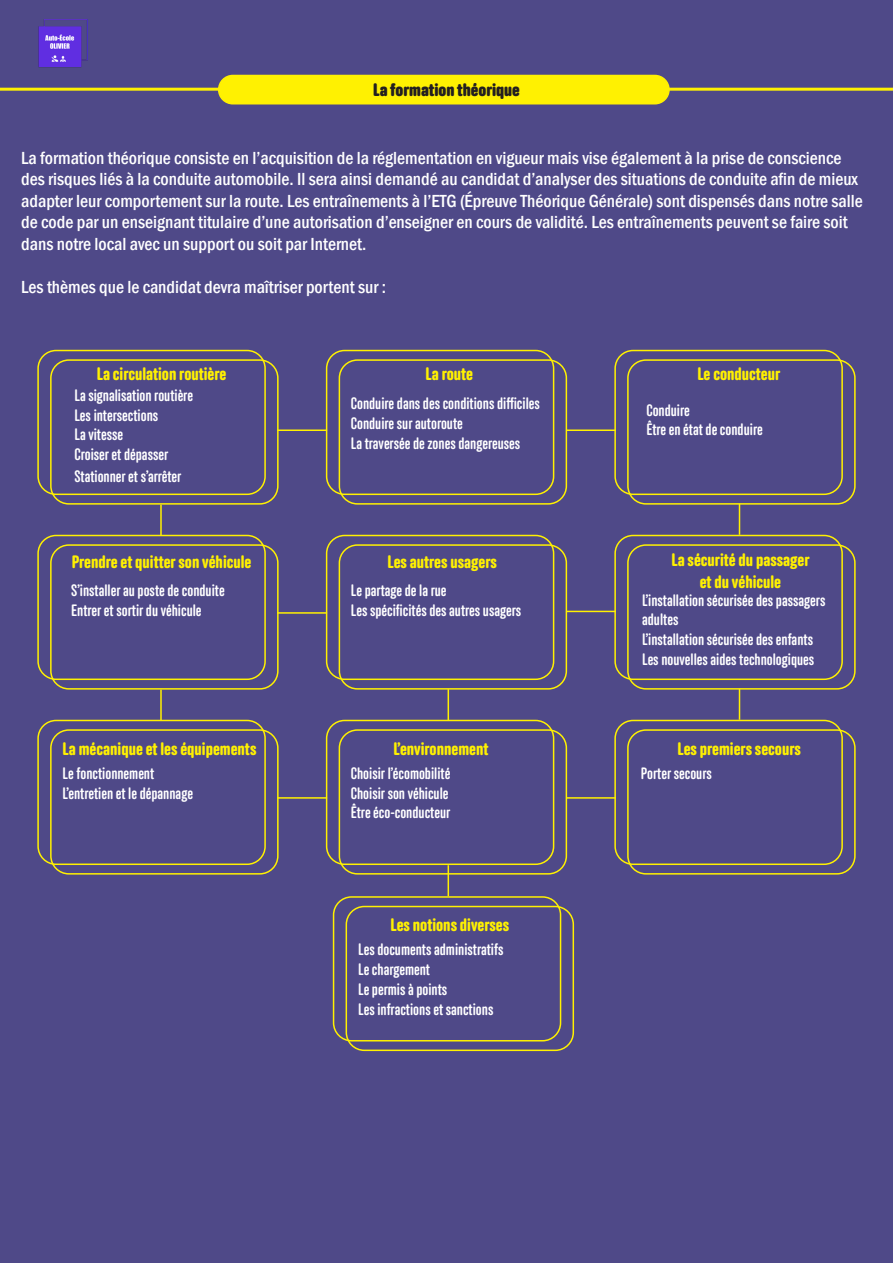
<style>
.page{position:relative;width:893px;height:1263px;background:#4f4988}
.page>*{position:absolute;margin:0;border:0;box-sizing:border-box;transform-origin:0 0}
.t1{font:500 condensed 18px/21.6px "Franklin Gothic";color:#fff}
.t2{font:600 18px "Anchor";color:#fff101}
.t3{font:700 18px "Anchor";color:#231f20}
.t4{font:500 16.5px/19.8px "Anchor";color:#fff}
</style>
<div class="page">
<hr style="left:0;top:88px;width:893px;height:3px;background:#fff101">
<div style="left:219px;top:75px;width:450px;height:29px;background:#fff101;border-radius:14px"></div>
<div style="left:218px;top:75px;width:452px;height:29px;border:2px solid #fff101;border-radius:14px"></div>
<div style="left:50px;top:359px;width:229px;height:146px;border:2px solid #fff101;border-radius:18px"></div>
<div style="left:339px;top:359px;width:228px;height:146px;border:2px solid #fff101;border-radius:18px"></div>
<div style="left:627px;top:359px;width:229px;height:146px;border:2px solid #fff101;border-radius:18px"></div>
<div style="left:37px;top:350px;width:229px;height:145px;border:2px solid #fff101;border-radius:18px"></div>
<div style="left:326px;top:350px;width:228px;height:145px;border:2px solid #fff101;border-radius:18px"></div>
<div style="left:614px;top:350px;width:229px;height:145px;border:2px solid #fff101;border-radius:18px"></div>
<div style="left:50px;top:544px;width:229px;height:146px;border:2px solid #fff101;border-radius:18px"></div>
<div style="left:339px;top:544px;width:228px;height:146px;border:2px solid #fff101;border-radius:18px"></div>
<div style="left:627px;top:544px;width:229px;height:146px;border:2px solid #fff101;border-radius:18px"></div>
<div style="left:37px;top:535px;width:229px;height:145px;border:2px solid #fff101;border-radius:18px"></div>
<div style="left:326px;top:535px;width:228px;height:145px;border:2px solid #fff101;border-radius:18px"></div>
<div style="left:614px;top:535px;width:229px;height:145px;border:2px solid #fff101;border-radius:18px"></div>
<div style="left:50px;top:729px;width:229px;height:145px;border:2px solid #fff101;border-radius:18px"></div>
<div style="left:339px;top:729px;width:228px;height:145px;border:2px solid #fff101;border-radius:18px"></div>
<div style="left:627px;top:729px;width:229px;height:145px;border:2px solid #fff101;border-radius:18px"></div>
<div style="left:37px;top:720px;width:229px;height:145px;border:2px solid #fff101;border-radius:18px"></div>
<div style="left:326px;top:720px;width:228px;height:145px;border:2px solid #fff101;border-radius:18px"></div>
<div style="left:614px;top:720px;width:229px;height:145px;border:2px solid #fff101;border-radius:18px"></div>
<div style="left:346px;top:906px;width:228px;height:145px;border:2px solid #fff101;border-radius:18px"></div>
<div style="left:333px;top:896px;width:228px;height:145px;border:2px solid #fff101;border-radius:18px"></div>
<hr style="left:277px;top:429px;width:50px;height:2px;background:#fff101">
<hr style="left:566px;top:429px;width:50px;height:2px;background:#fff101">
<hr style="left:277px;top:612px;width:50px;height:2px;background:#fff101">
<hr style="left:566px;top:611px;width:50px;height:1px;background:#fff101">
<hr style="left:277px;top:797px;width:50px;height:2px;background:#fff101">
<hr style="left:566px;top:797px;width:50px;height:2px;background:#fff101">
<hr style="left:160px;top:505px;width:2px;height:31px;background:#fff101">
<hr style="left:160px;top:690px;width:2px;height:31px;background:#fff101">
<hr style="left:448px;top:689px;width:1px;height:31px;background:#fff101">
<hr style="left:448px;top:865px;width:1px;height:31px;background:#fff101">
<hr style="left:739px;top:689px;width:1px;height:31px;background:#fff101">
<hr style="left:739px;top:504px;width:1px;height:31px;background:#fff101">
<img style="left:0;top:0;width:140px;height:104px">
<p class="t3" style="left:373px;top:79px;width:148px">La formation théorique</p>
<p class="t1" style="left:21px;top:147px;width:843px">La formation théorique consiste en l’acquisition de la réglementation en vigueur mais vise également à la prise de conscience des risques liés à la conduite automobile. Il sera ainsi demandé au candidat d’analyser des situations de conduite afin de mieux adapter leur comportement sur la route. Les entraînements à l’ETG (Épreuve Théorique Générale) sont dispensés dans notre salle de code par un enseignant titulaire d’une autorisation d’enseigner en cours de validité. Les entraînements peuvent se faire soit dans notre local avec un support ou soit par Internet.</p>
<p class="t1" style="left:21px;top:276px;width:366px">Les thèmes que le candidat devra maîtriser portent sur :</p>
<p class="t2" style="left:97px;top:364px;width:131px">La circulation routière</p>
<p class="t4" style="left:74px;top:385px;width:120px">La signalisation routière</p>
<p class="t4" style="left:74px;top:405px;width:85px">Les intersections</p>
<p class="t4" style="left:74px;top:425px;width:50px">La vitesse</p>
<p class="t4" style="left:74px;top:444px;width:95px">Croiser et dépasser</p>
<p class="t4" style="left:74px;top:466px;width:108px">Stationner et s’arrêter</p>
<p class="t2" style="left:72px;top:552px;width:181px">Prendre et quitter son véhicule</p>
<p class="t4" style="left:71px;top:580px;width:155px">S’installer au poste de conduite</p>
<p class="t4" style="left:71px;top:600px;width:132px">Entrer et sortir du véhicule</p>
<p class="t2" style="left:425px;top:364px;width:49px">La route</p>
<p class="t4" style="left:351px;top:393px;width:191px">Conduire dans des conditions difficiles</p>
<p class="t4" style="left:351px;top:413px;width:114px">Conduire sur autoroute</p>
<p class="t4" style="left:351px;top:433px;width:171px">La traversée de zones dangereuses</p>
<p class="t2" style="left:387px;top:552px;width:111px">Les autres usagers</p>
<p class="t4" style="left:351px;top:580px;width:97px">Le partage de la rue</p>
<p class="t4" style="left:351px;top:600px;width:172px">Les spécificités des autres usagers</p>
<p class="t2" style="left:697px;top:364px;width:84px">Le conducteur</p>
<p class="t4" style="left:646px;top:400px;width:45px">Conduire</p>
<p class="t4" style="left:646px;top:420px;width:118px">Être en état de conduire</p>
<p class="t2" style="left:671px;top:550px;width:140px">La sécurité du passager</p>
<p class="t2" style="left:700px;top:571px;width:83px">et du véhicule</p>
<p class="t4" style="left:642px;top:590px;width:185px">L’installation sécurisée des passagers adultes</p>
<p class="t4" style="left:642px;top:629px;width:172px">L’installation sécurisée des enfants</p>
<p class="t4" style="left:642px;top:649px;width:174px">Les nouvelles aides technologiques</p>
<p class="t2" style="left:63px;top:739px;width:195px">La mécanique et les équipements</p>
<p class="t2" style="left:394px;top:739px;width:96px">L’environnement</p>
<p class="t2" style="left:677px;top:739px;width:125px">Les premiers secours</p>
<p class="t4" style="left:63px;top:763px;width:93px">Le fonctionnement</p>
<p class="t4" style="left:63px;top:783px;width:132px">L’entretien et le dépannage</p>
<p class="t4" style="left:351px;top:763px;width:101px">Choisir l’écomobilité</p>
<p class="t4" style="left:351px;top:783px;width:99px">Choisir son véhicule</p>
<p class="t4" style="left:351px;top:803px;width:101px">Être éco-conducteur</p>
<p class="t4" style="left:641px;top:763px;width:72px">Porter secours</p>
<p class="t2" style="left:390px;top:915px;width:120px">Les notions diverses</p>
<p class="t4" style="left:358px;top:939px;width:147px">Les documents administratifs</p>
<p class="t4" style="left:358px;top:959px;width:73px">Le chargement</p>
<p class="t4" style="left:358px;top:979px;width:91px">Le permis à points</p>
<p class="t4" style="left:358px;top:999px;width:137px">Les infractions et sanctions</p>
</div>
